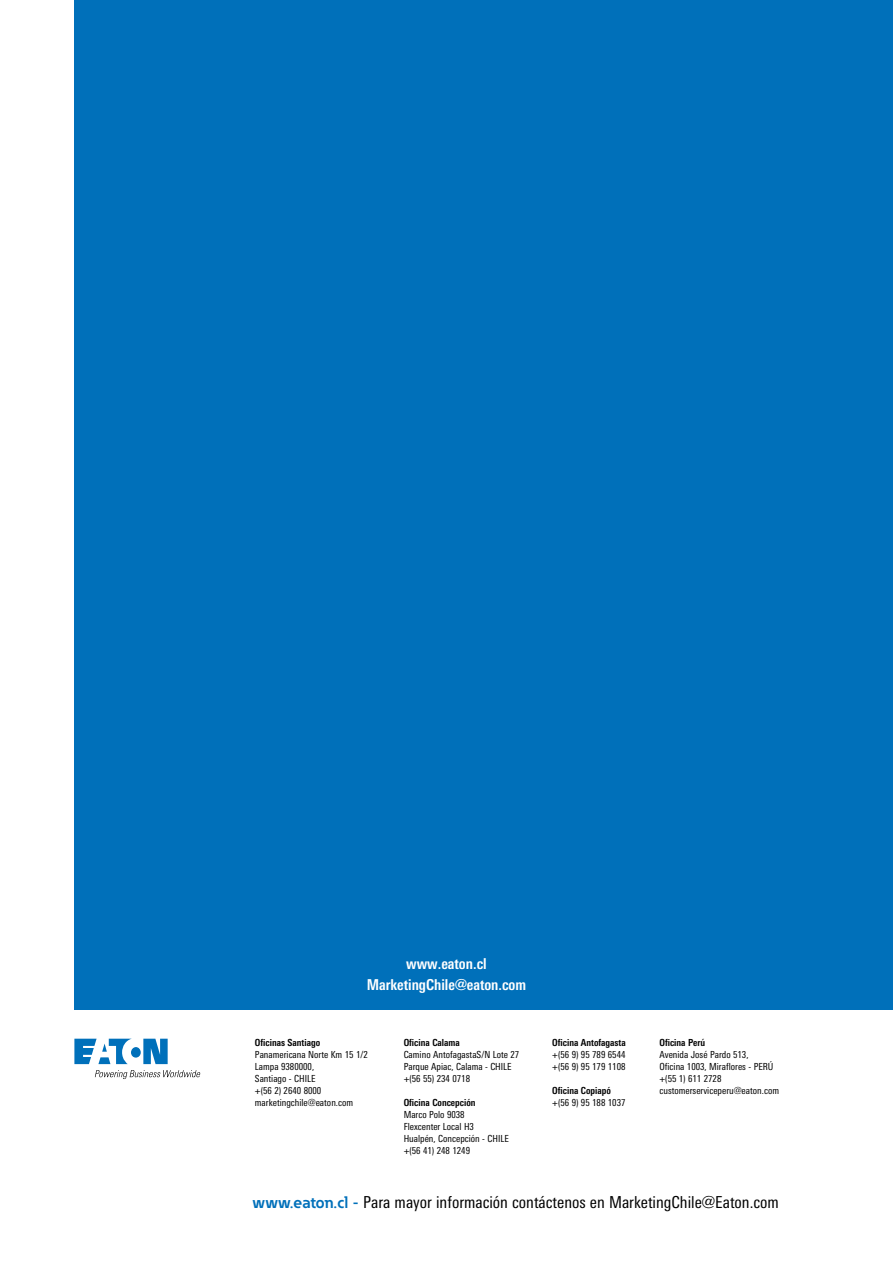
<style>
.page{position:relative;width:893px;height:1263px;background:#fff}
.page>*{position:absolute;margin:0;border:0;box-sizing:border-box;transform-origin:0 0}
.t1{font:16.5px "Univers WWE Condensed";color:#000}
.t2{font:700 15px/21px "Univers WWE Condensed";color:#fff;text-align:center}
.t3{font:9.75px/12px "Univers WWE Condensed";color:#000}
.t4{font:700 9.75px "Univers WWE Condensed";color:#000}
.s1{font-family:"Eaton";font-weight:700;color:#0070ba}
</style>
<div class="page">
<svg style="left:74px;top:1039px;width:94px;height:25px"></svg>
<svg style="left:95px;top:1070px;width:106px;height:9px"></svg>
<div style="left:74px;top:0;width:819px;height:1010px;background:#0070ba"></div>
<h2 class="t2" style="left:367px;top:953px;width:161px">www.eaton.cl<br>MarketingChile@eaton.com</h2>
<p class="t4" style="left:255px;top:1037px;width:67px">Oficinas Santiago</p>
<p class="t3" style="left:255px;top:1049px;width:114px">Panamericana Norte Km 15 1/2<br>Lampa 9380000,<br>Santiago - CHILE<br>+(56 2) 2640 8000 marketingchile@eaton.com</p>
<p class="t4" style="left:404px;top:1037px;width:58px">Oficina Calama</p>
<p class="t3" style="left:404px;top:1049px;width:117px">Camino AntofagastaS/N Lote 27<br>Parque Apiac, Calama - CHILE +(56 55) 234 0718</p>
<p class="t4" style="left:404px;top:1097px;width:73px">Oficina Concepción</p>
<p class="t3" style="left:404px;top:1109px;width:107px">Marco Polo 9038<br>Flexcenter Local H3<br>Hualpén, Concepción - CHILE +(56 41) 248 1249</p>
<p class="t4" style="left:552px;top:1037px;width:75px">Oficina Antofagasta</p>
<p class="t3" style="left:552px;top:1049px;width:75px">+(56 9) 95 789 6544 +(56 9) 95 179 1108</p>
<p class="t4" style="left:552px;top:1085px;width:60px">Oficina Copiapó</p>
<p class="t3" style="left:552px;top:1097px;width:75px">+(56 9) 95 188 1037</p>
<p class="t4" style="left:659px;top:1037px;width:47px">Oficina Perú</p>
<p class="t3" style="left:659px;top:1049px;width:121px">Avenida José Pardo 513,<br>Oficina 1003, Miraflores - PERÚ +(55 1) 611 2728 customerserviceperu@eaton.com</p>
<h1 class="t1" style="left:252px;top:1192px;width:528px"><span class="s1">www.eaton.cl -</span> Para mayor información contáctenos en MarketingChile@Eaton.com</h1>
</div>
